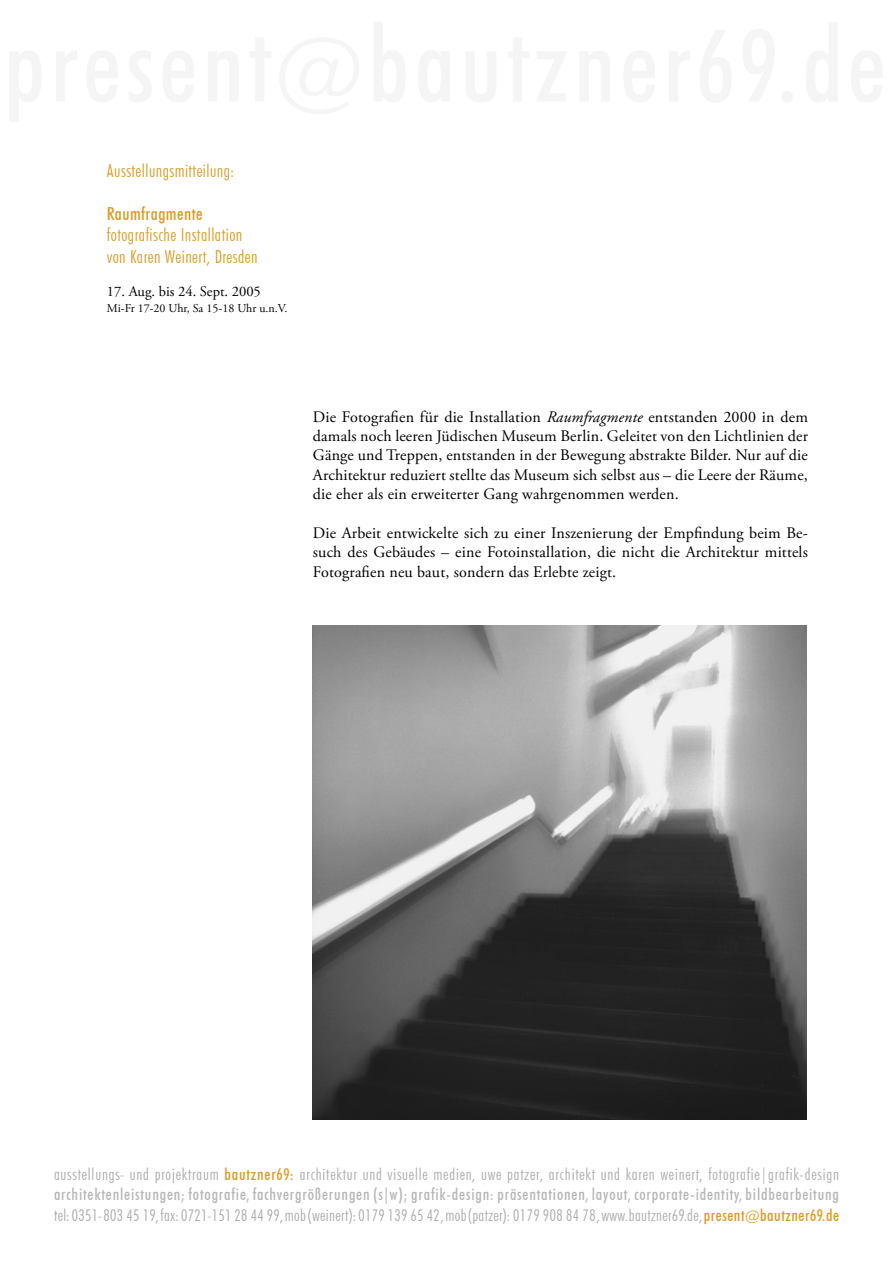
<style>
.page{position:relative;width:893px;height:1263px;background:#fff}
.page>*{position:absolute;margin:0;border:0;box-sizing:border-box;transform-origin:0 0}
.t1{font:300 condensed 18px/21.6px "Futura BT";letter-spacing:.025em;color:#da9a23}
.t2{font:500 condensed 18px "Futura BT";letter-spacing:.025em;color:#da9a23}
.t3{font:300 condensed 16.5px/20.2px "Futura BT";letter-spacing:.025em;color:#aaa;text-align:justify}
.t4{font:16.05px/19.4px "Adobe Garamond Pro";letter-spacing:.01em;color:#000;text-align:justify}
.t5{font:14.55px "Adobe Garamond Pro";color:#000}
.t6{font:12px "Adobe Garamond Pro";color:#000}
.s1{font-style:italic}
.s2{font-weight:500;color:#da9a23}
.s3{font-weight:500;font-size:16.05px;color:#da9a23}
.s4{font-weight:500;color:#b6b6b6}
.s5{font-size:16.05px}
.s6{font-weight:500;font-size:14.55px;color:#da9a23}
</style>
<div class="page">
<img style="left:313px;top:625px;width:494px;height:494px">
<p class="t1" style="left:107px;top:159px;width:129px">Ausstellungsmitteilung:</p>
<p class="t2" style="left:107px;top:202px;width:97px">Raumfragmente</p>
<p class="t1" style="left:107px;top:224px;width:152px">fotografische Installation von Karen Weinert, Dresden</p>
<p class="t5" style="left:107px;top:283px;width:155px">17. Aug. bis 24. Sept. 2005</p>
<p class="t6" style="left:107px;top:301px;width:182px">Mi-Fr 17-20 Uhr, Sa 15-18 Uhr u.n.V.</p>
<p class="t4" style="left:313px;top:407px;width:496px">Die Fotografien für die Installation <span class="s1">Raumfragmente</span> entstanden 2000 in dem damals noch leeren Jüdischen Museum Berlin. Geleitet von den Lichtlinien der Gänge und Treppen, entstanden in der Bewegung abstrakte Bilder. Nur auf die Architektur reduziert stellte das Museum sich selbst aus – die Leere der Räume, die eher als ein erweiterter Gang wahrgenommen werden.</p>
<p class="t4" style="left:313px;top:524px;width:496px">Die Arbeit entwickelte sich zu einer Inszenierung der Empfindung beim Be&shy;such des Gebäudes – eine Fotoinstallation, die nicht die Architektur mittels Fotografien neu baut, sondern das Erlebte zeigt.</p>
<p class="t3" style="left:54px;top:1164px;width:786px">ausstellungs- und projektraum <span class="s2">bautzner</span><span class="s3">69</span><span class="s2">:</span> architektur und visuelle medien, uwe patzer, architekt und karen weinert, fotografie|grafik-design <span class="s4">architektenleistungen; fotografie, fachvergrößerungen (s|w); grafik-design: präsentationen, layout, corporate-identity, bildbearbeitung </span>tel: <span class="s5">0351-803 45 19</span>, fax: <span class="s5">0721-151 28 44 99</span>, mob (weinert): <span class="s5">0179 139 65 42</span> , mob (patzer): <span class="s5">0179 908 84 78</span> , www.bautzner<span class="s5">69</span>.de,<span class="s2">present</span><span class="s6">@</span><span class="s2">bautzner</span><span class="s3">69</span><span class="s2">.de</span></p>
</div>
